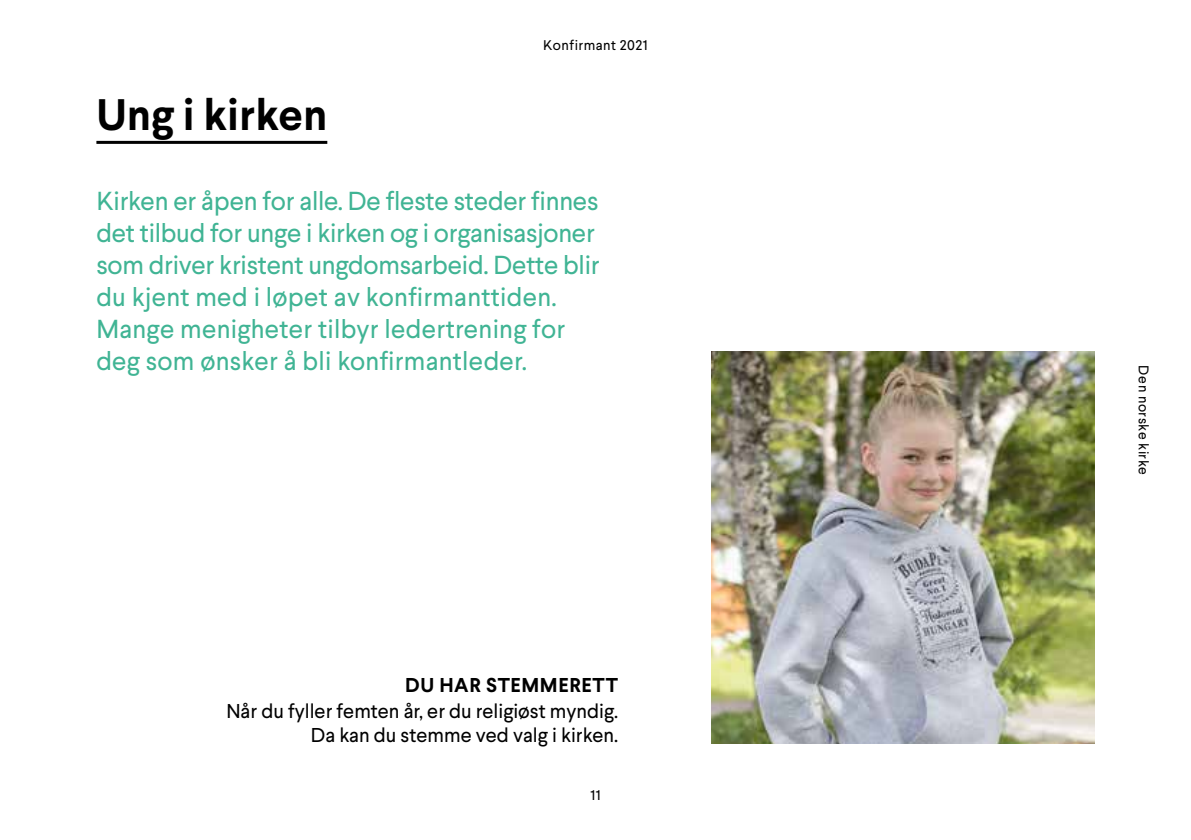
<style>
.page{position:relative;width:1191px;height:840px;background:#fff}
.page>*{position:absolute;margin:0;border:0;box-sizing:border-box;transform-origin:0 0}
.t1{font:700 44px "Larsseit";color:#000}
.t2{font:26px/32px "Larsseit";letter-spacing:-.01em;color:#40b494}
.t3{font:20px/24px "Larsseit";color:#000;text-align:right}
.t4{font:700 20px "Larsseit";letter-spacing:.03em;color:#000}
.t5{font:14px "Larsseit";letter-spacing:.035em;color:#000}
</style>
<div class="page">
<hr style="left:96px;top:141px;width:231px;height:3px;background:#000">
<img style="left:711px;top:351px;width:383px;height:392px">
<h1 class="t1" style="left:96px;top:86px;width:232px">Ung i kirken</h1>
<p class="t5" style="left:543px;top:36px;width:106px">Konfirmant 2021</p>
<p class="t2" style="left:96px;top:184px;width:505px">Kirken er åpen for alle. De fleste steder finnes det tilbud for unge i kirken og i organisasjoner som driver kristent ungdomsarbeid. Dette blir du kjent med i løpet av konfirmanttiden.<br>Mange menigheter tilbyr ledertrening for deg som ønsker å bli konfirmantleder.</p>
<p class="t4" style="left:405px;top:671px;width:215px">DU HAR STEMMERETT</p>
<p class="t3" style="left:226px;top:699px;width:393px">Når du fyller femten år, er du religiøst myndig.<br>Da kan du stemme ved valg i kirken.</p>
<p class="t5" style="left:590px;top:786px;width:12px">11</p>
<p class="t5" style="left:1152px;top:365px;width:111px;rotate:90deg">Den norske kirke</p>
</div>
